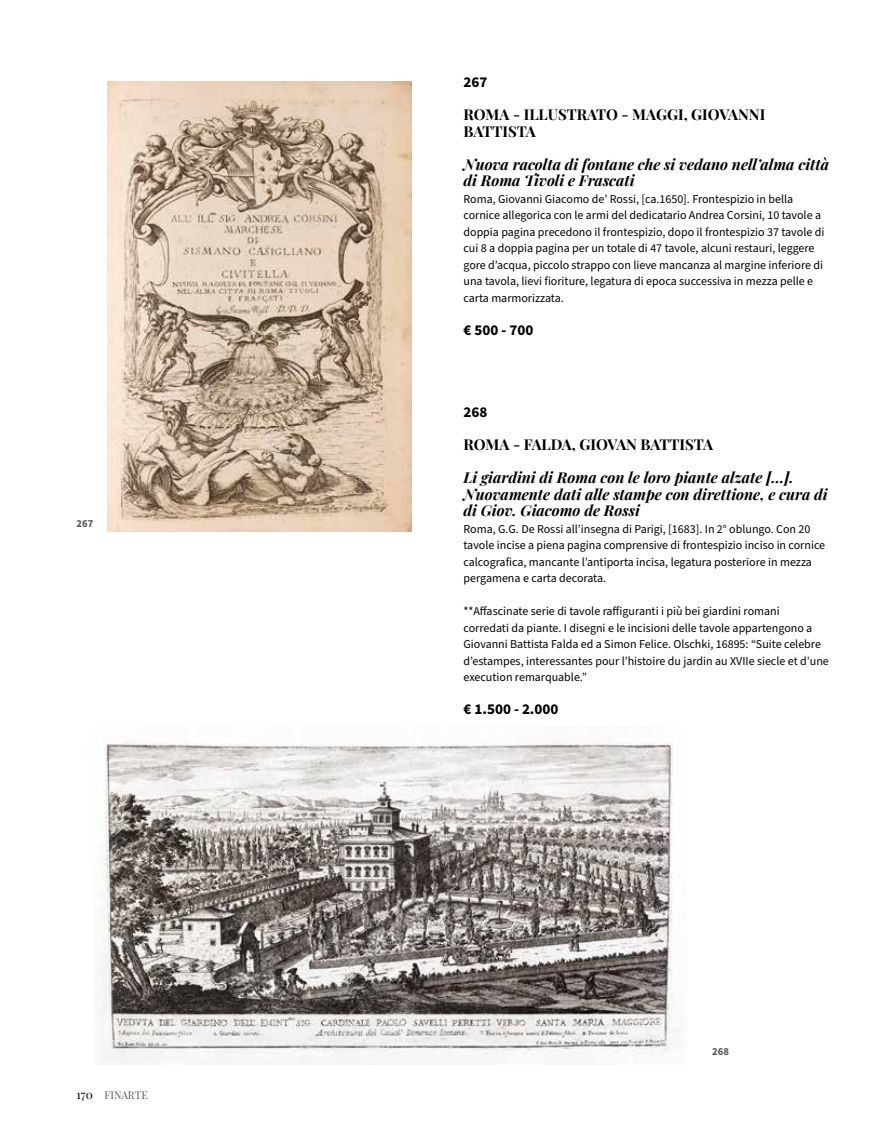
<style>
.page{position:relative;width:893px;height:1127px;background:#fff}
.page>*{position:absolute;margin:0;border:0;box-sizing:border-box;transform-origin:0 0}
.t1{font:italic 700 15px/16.5px "Playfair Display";color:#000}
.t2{font:700 15px/16.5px "Playfair Display";color:#000}
.t3{font:700 15px "Source Sans Pro";color:#000}
.t4{font:12px/16.5px "Source Sans Pro";color:#000}
.t5{font:10.65px "Playfair Display";letter-spacing:-.005em;color:#58595b}
.t6{font:700 10.5px "Source Sans Pro";color:#58595b}
.s1{font-size:12px;color:#000}
</style>
<div class="page">
<img style="left:108px;top:81px;width:303px;height:450px">
<img style="left:102px;top:742px;width:571px;height:322px">
<p class="t6" style="left:77px;top:516px;width:18px">267</p>
<p class="t5" style="left:77px;top:1087px;width:73px"><span class="s1">170</span> FINARTE</p>
<p class="t3" style="left:463px;top:72px;width:25px">267</p>
<p class="t2" style="left:463px;top:105px;width:303px">ROMA - ILLUSTRATO - MAGGI, GIOVANNI<br>BATTISTA</p>
<p class="t1" style="left:463px;top:154px;width:367px">Nuova racolta di fontane che si vedano nell’alma città di Roma Tivoli e Frascati</p>
<p class="t4" style="left:463px;top:191px;width:362px">Roma, Giovanni Giacomo de’ Rossi, [ca.1650]. Frontespizio in bella cornice allegorica con le armi del dedicatario Andrea Corsini, 10 tavole a doppia pagina precedono il frontespizio, dopo il frontespizio 37 tavole di cui 8 a doppia pagina per un totale di 47 tavole, alcuni restauri, leggere gore d’acqua, piccolo strappo con lieve mancanza al margine inferiore di una tavola, lievi fioriture, legatura di epoca successiva in mezza pelle e carta marmorizzata.</p>
<p class="t3" style="left:463px;top:319px;width:71px">€ 500 - 700</p>
<p class="t3" style="left:463px;top:402px;width:25px">268</p>
<p class="t2" style="left:463px;top:435px;width:251px">ROMA - FALDA, GIOVAN BATTISTA</p>
<p class="t1" style="left:463px;top:468px;width:366px">Li giardini di Roma con le loro piante alzate [...].<br>Nuovamente dati alle stampe con direttione, e cura di di Giov. Giacomo de Rossi</p>
<p class="t4" style="left:463px;top:521px;width:363px">Roma, G.G. De Rossi all’insegna di Parigi, [1683]. In 2° oblungo. Con 20 tavole incise a piena pagina comprensive di frontespizio inciso in cornice calcografica, mancante l’antiporta incisa, legatura posteriore in mezza pergamena e carta decorata.</p>
<p class="t4" style="left:463px;top:603px;width:367px">**Affascinate serie di tavole raffiguranti i più bei giardini romani<br>corredati da piante. I disegni e le incisioni delle tavole appartengono a Giovanni Battista Falda ed a Simon Felice. Olschki, 16895: “Suite celebre d’estampes, interessantes pour l’histoire du jardin au XVIIe siecle et d’une execution remarquable.”</p>
<p class="t3" style="left:463px;top:699px;width:97px">€ 1.500 - 2.000</p>
<p class="t6" style="left:712px;top:1044px;width:18px">268</p>
</div>
